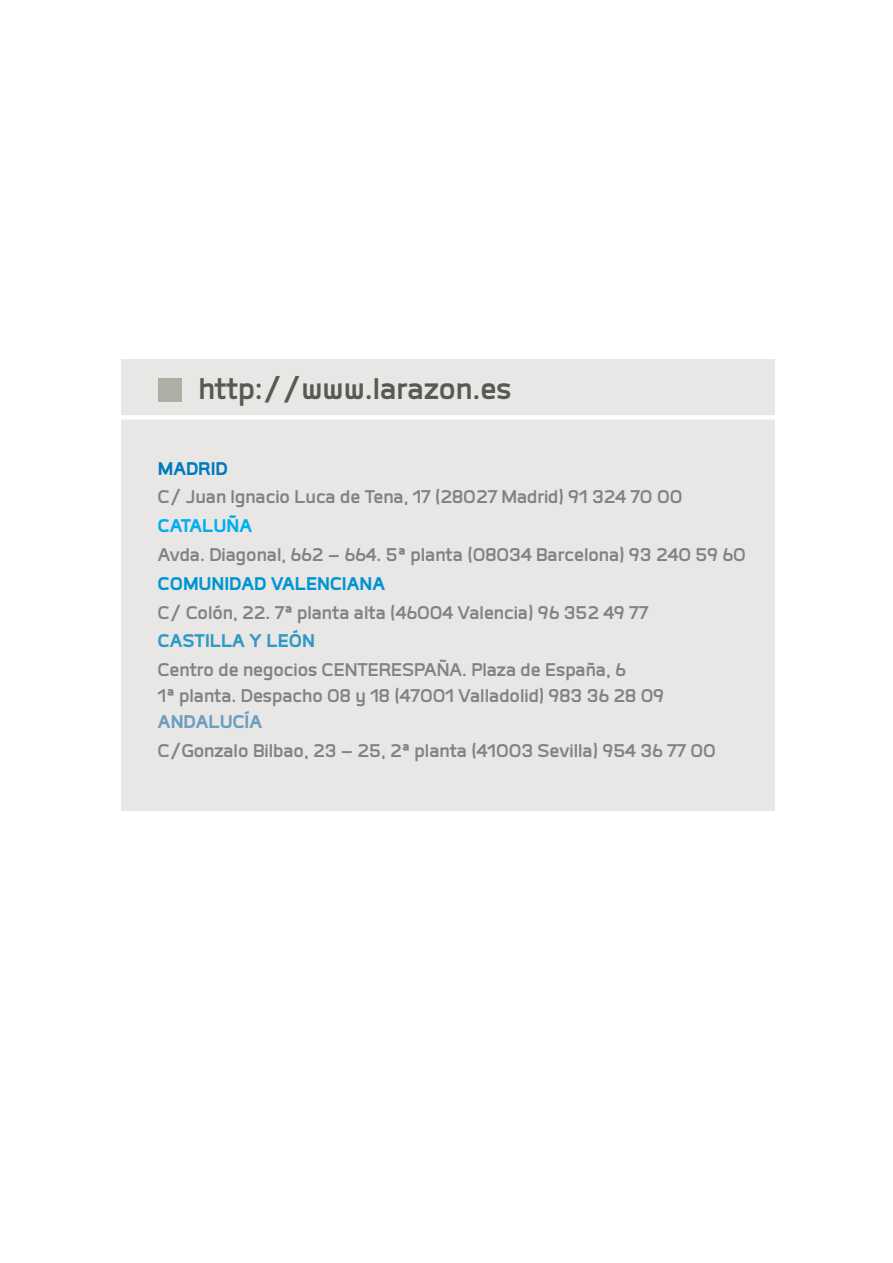
<style>
.page{position:relative;width:893px;height:1263px;background:#fff}
.page>*{position:absolute;margin:0;border:0;box-sizing:border-box;transform-origin:0 0}
.t1{font:700 39px "Labrador A";color:#595954}
.t2{font:700 24px/25.8px "Labrador A";color:#808285}
.t3{font:800 24px "Labrador A";color:#0095d1}
.t4{font:800 24px "Labrador A";color:#3099c5}
.t5{font:800 24px "Labrador A";color:#6b9ebf}
.t6{font:800 24px "Labrador A";color:#00aeef}
.t7{font:800 24px "Labrador A";color:#007bbd}
</style>
<div class="page">
<div style="left:121px;top:359px;width:654px;height:452px;background:#e8e7e6"></div>
<div style="left:85px;top:415px;width:723px;height:5px;background:#fff"></div>
<div style="left:158px;top:378px;width:24px;height:24px;background:#acafa3"></div>
<h1 class="t1" style="left:198px;top:368px;width:315px">http://www.larazon.es</h1>
<p class="t7" style="left:158px;top:456px;width:71px">MADRID</p>
<p class="t2" style="left:158px;top:483px;width:526px">C/ Juan Ignacio Luca de Tena, 17 (28027 Madrid) 91 324 70 00</p>
<p class="t6" style="left:158px;top:514px;width:96px">CATALUÑA</p>
<p class="t2" style="left:158px;top:541px;width:589px">Avda. Diagonal, 662 – 664. 5ª planta (08034 Barcelona) 93 240 59 60</p>
<p class="t3" style="left:158px;top:571px;width:229px">COMUNIDAD VALENCIANA</p>
<p class="t2" style="left:158px;top:598px;width:492px">C/ Colón, 22. 7ª planta alta (46004 Valencia) 96 352 49 77</p>
<p class="t4" style="left:158px;top:629px;width:159px">CASTILLA Y LEÓN</p>
<p class="t2" style="left:158px;top:656px;width:508px">Centro de negocios CENTERESPAÑA. Plaza de España, 6<br>1ª planta. Despacho 08 y 18 (47001 Valladolid) 983 36 28 09</p>
<p class="t5" style="left:158px;top:709px;width:106px">ANDALUCÍA</p>
<p class="t2" style="left:158px;top:736px;width:559px">C/Gonzalo Bilbao, 23 – 25, 2ª planta (41003 Sevilla) 954 36 77 00</p>
</div>
